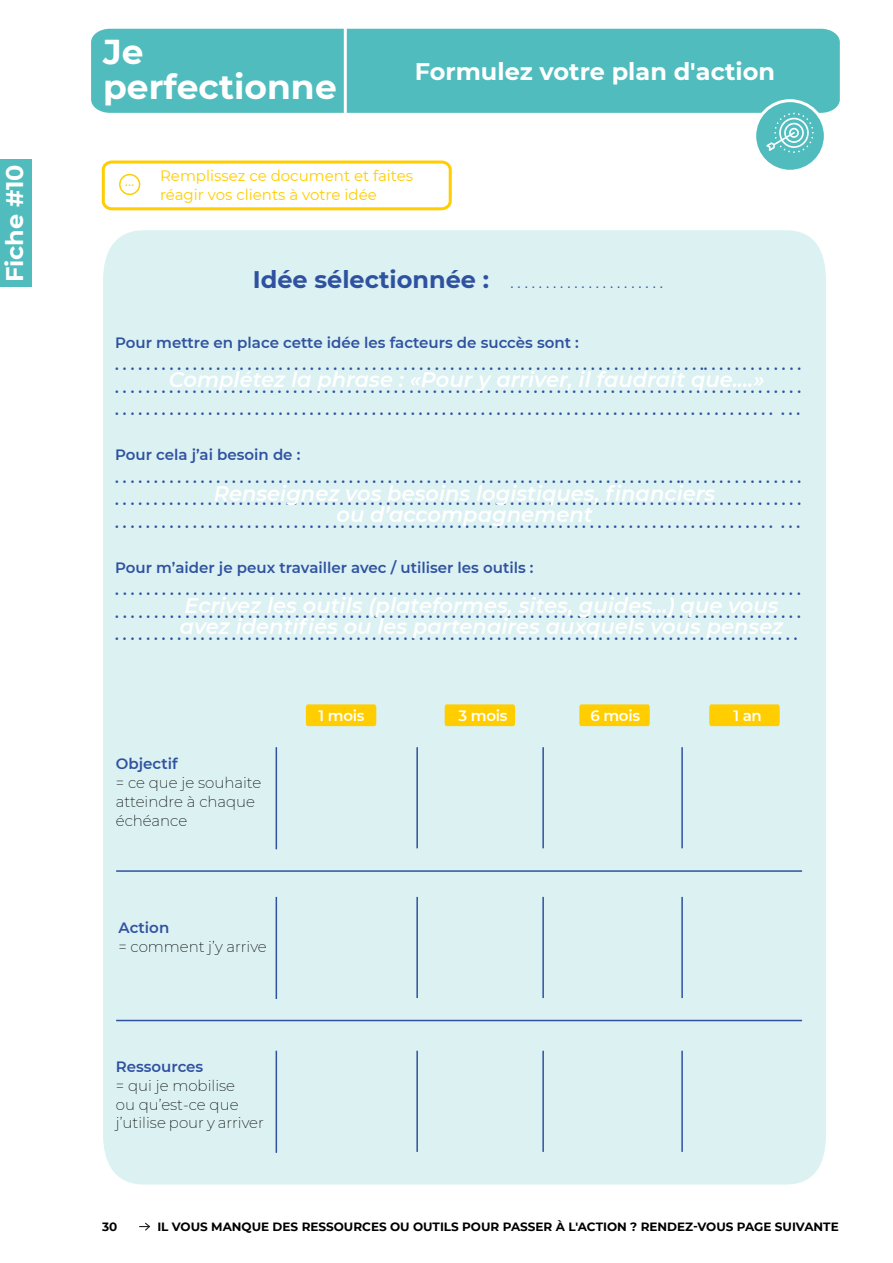
<style>
.page{position:relative;width:893px;height:1263px;background:#fff}
.page>*{position:absolute;margin:0;border:0;box-sizing:border-box;transform-origin:0 0}
.t1{font:700 34.5px/34.5px "Montserrat";color:#fff}
.t2{font:700 24px "Montserrat";color:#fff}
.t3{font:700 24px "Montserrat";color:#2f52a0}
.t4{font:italic 600 21px/21px "Montserrat";color:#fff;text-align:center}
.t5{font:600 15px/22.5px "Montserrat";color:#2f52a0}
.t6{font:200 15px/18.8px "Montserrat";color:#000}
.t7{font:15px/18.8px "Montserrat";color:#ffcd00}
.t8{font:15px "Montserrat";color:#2f52a0}
.t9{font:600 15px "Montserrat";letter-spacing:-.02em;color:#fff}
.t10{font:700 12px "Montserrat";color:#000}
</style>
<div class="page">
<div style="left:103px;top:230px;width:723px;height:954px;background:#dcf1f2"></div>
<div style="left:306px;top:704px;width:70px;height:22px;background:#ffcd00"></div>
<div style="left:445px;top:704px;width:70px;height:22px;background:#ffcd00"></div>
<svg style="left:579px;top:704px;width:71px;height:22px;background:#fdce07"></svg>
<svg style="left:709px;top:704px;width:71px;height:22px;background:#fdce07"></svg>
<svg style="left:101px;top:160px;width:351px;height:51px"></svg>
<div style="left:120px;top:175px;width:20px;height:19px;background:#fff;border-radius:50%"></div>
<div style="left:119px;top:174px;width:21px;height:21px;border:2px solid #ffcd00;border-radius:50%"></div>
<hr style="left:116px;top:870px;width:686px;height:2px;background:#2f52a0">
<hr style="left:116px;top:1020px;width:686px;height:1px;background:#2f52a0">
<hr style="left:276px;top:747px;width:1px;height:102px;background:#2f52a0">
<hr style="left:276px;top:897px;width:1px;height:102px;background:#2f52a0">
<hr style="left:276px;top:1051px;width:1px;height:102px;background:#2f52a0">
<hr style="left:542px;top:747px;width:2px;height:101px;background:#2f52a0">
<hr style="left:542px;top:897px;width:2px;height:101px;background:#2f52a0">
<hr style="left:542px;top:1051px;width:2px;height:101px;background:#2f52a0">
<hr style="left:416px;top:747px;width:2px;height:101px;background:#2f52a0">
<hr style="left:416px;top:897px;width:2px;height:101px;background:#2f52a0">
<hr style="left:416px;top:1051px;width:2px;height:101px;background:#2f52a0">
<hr style="left:681px;top:747px;width:2px;height:101px;background:#2f52a0">
<hr style="left:681px;top:897px;width:2px;height:101px;background:#2f52a0">
<hr style="left:681px;top:1051px;width:2px;height:101px;background:#2f52a0">
<div style="left:0;top:159px;width:32px;height:128px;background:#50bcbd"></div>
<div style="left:91px;top:29px;width:749px;height:84px;background:#50bcbd"></div>
<hr style="left:344px;top:24px;width:3px;height:91px;background:#fff">
<div style="left:755px;top:101px;width:70px;height:70px;background:#50bcbd;border-radius:50%"></div>
<div style="left:753px;top:99px;width:74px;height:74px;border:3px solid #fff;border-radius:50%"></div>
<svg style="left:766px;top:113px;width:48px;height:40px"></svg>
<svg style="left:139px;top:1222px;width:12px;height:9px"></svg>
<h2 class="t2" style="left:-3px;top:282px;width:120px;rotate:-90deg">Fiche #10</h2>
<h2 class="t2" style="left:-3px;top:276px;width:108px;rotate:-90deg">Fiche #2</h2>
<h1 class="t1" style="left:103px;top:33px;width:235px">Je perfectionne</h1>
<h2 class="t2" style="left:415px;top:54px;width:362px">Formulez votre plan d'action</h2>
<p class="t7" style="left:125px;top:171px;width:11px">...</p>
<p class="t7" style="left:160px;top:166px;width:255px">Remplissez ce document et faites réagir vos clients à votre idée</p>
<h2 class="t3" style="left:253px;top:262px;width:238px">Idée sélectionnée :</h2>
<p class="t8" style="left:510px;top:272px;width:154px">. . . . . . . . . . . . . . . . . . . . . .</p>
<p class="t5" style="left:115px;top:331px;width:687px">Pour mettre en place cette idée les facteurs de succès sont :<br>. . . . . . . . . . . . . . . . . . . . . . . . . . . . . . . . . . . . . . . . . . . . . . . . . . . . . . . . . . . . . . . . . . . . . . . . . . . .. . . . . . . . . . . . . . . . . . . . . . . . . . . . . . . . . . . . . . . . . . . . . . . . . . . . . . . . . . . . . . . . . . . . . . . . . . . . . . . . . . . . . . . . . . . . . . . . . . . . . . . . . . . . . . . . . . . . . . . . . . . . . . . . . . . . . . . . . . . . . . . . . . . . . . . . . . . . . . . . . . . . . . . . . . . . . . . . . . . . . . . . . . . . . .</p>
<p class="t5" style="left:115px;top:443px;width:687px">Pour cela j’ai besoin de :<br>. . . . . . . . . . . . . . . . . . . . . . . . . . . . . . . . . . . . . . . . . . . . . . . . . . . . . . . . . . . . . . . . . . . . . . . . .. . . . . . . . . . . . . . . . . . . . . . . . . . . . . . . . . . . . . . . . . . . . . . . . . . . . . . . . . . . . . . . . . . . . . . . . . . . . . . . . . . . . . . . . . . . . . . . . . . . . . . . . . . . . . . . . . . . . . . . . . . . . . . . . . . . . . . . . . . . . . . . . . . . . . . . . . . . . . . . . . . . . . . . . . . . . . . . . . . . . . . . . . . . . . . . . .</p>
<p class="t5" style="left:115px;top:556px;width:687px">Pour m’aider je peux travailler avec / utiliser les outils :<br>. . . . . . . . . . . . . . . . . . . . . . . . . . . . . . . . . . . . . . . . . . . . . . . . . . . . . . . . . . . . . . . . . . . . . . . . . . . . . . . . . . . . . . . . . . . . . . . . . . . . . . . . . . . . . . . . . . . . . . . . . . . . . . . . . . . . . . . . . . . . . . . . . . . . . . . . . . . . . . . . . . . . . . . . . . . . . . . . . . . . . . . . . . . . . . . . . . . . . . . . . . . . . . . . . . . . . . . . . . . . . . . . . . . . . . . . . . . . . . . . . . . . . . . . . . . . . . . . . . . . . . . .</p>
<h3 class="t4" style="left:169px;top:368px;width:597px">Complétez la phrase : «Pour y arriver, il faudrait que....»</h3>
<h3 class="t4" style="left:214px;top:482px;width:503px">Renseignez vos besoins logistiques, financiers ou d’accompagnement</h3>
<h3 class="t4" style="left:180px;top:594px;width:605px;text-align:left">Ecrivez les outils (plateformes, sites, guides...) que vous avez identifiés ou les partenaires auxquels vous pensez</h3>
<p class="t5" style="left:116px;top:752px;width:63px">Objectif</p>
<p class="t6" style="left:116px;top:773px;width:147px">= ce que je souhaite atteindre à chaque échéance</p>
<p class="t5" style="left:119px;top:916px;width:52px">Action</p>
<p class="t6" style="left:119px;top:937px;width:150px">= comment j’y arrive</p>
<p class="t5" style="left:116px;top:1055px;width:89px">Ressources</p>
<p class="t6" style="left:116px;top:1075px;width:150px">= qui je mobilise<br>ou qu’est-ce que j’utilise pour y arriver</p>
<p class="t9" style="left:318px;top:705px;width:47px">1 mois</p>
<p class="t9" style="left:459px;top:705px;width:50px">3 mois</p>
<p class="t9" style="left:590px;top:705px;width:51px">6 mois</p>
<p class="t9" style="left:733px;top:705px;width:30px">1 an</p>
<p class="t10" style="left:102px;top:1218px;width:17px">30</p>
<p class="t10" style="left:157px;top:1218px;width:683px">IL VOUS MANQUE DES RESSOURCES OU OUTILS POUR PASSER À L'ACTION ? RENDEZ-VOUS PAGE SUIVANTE</p>
</div>
